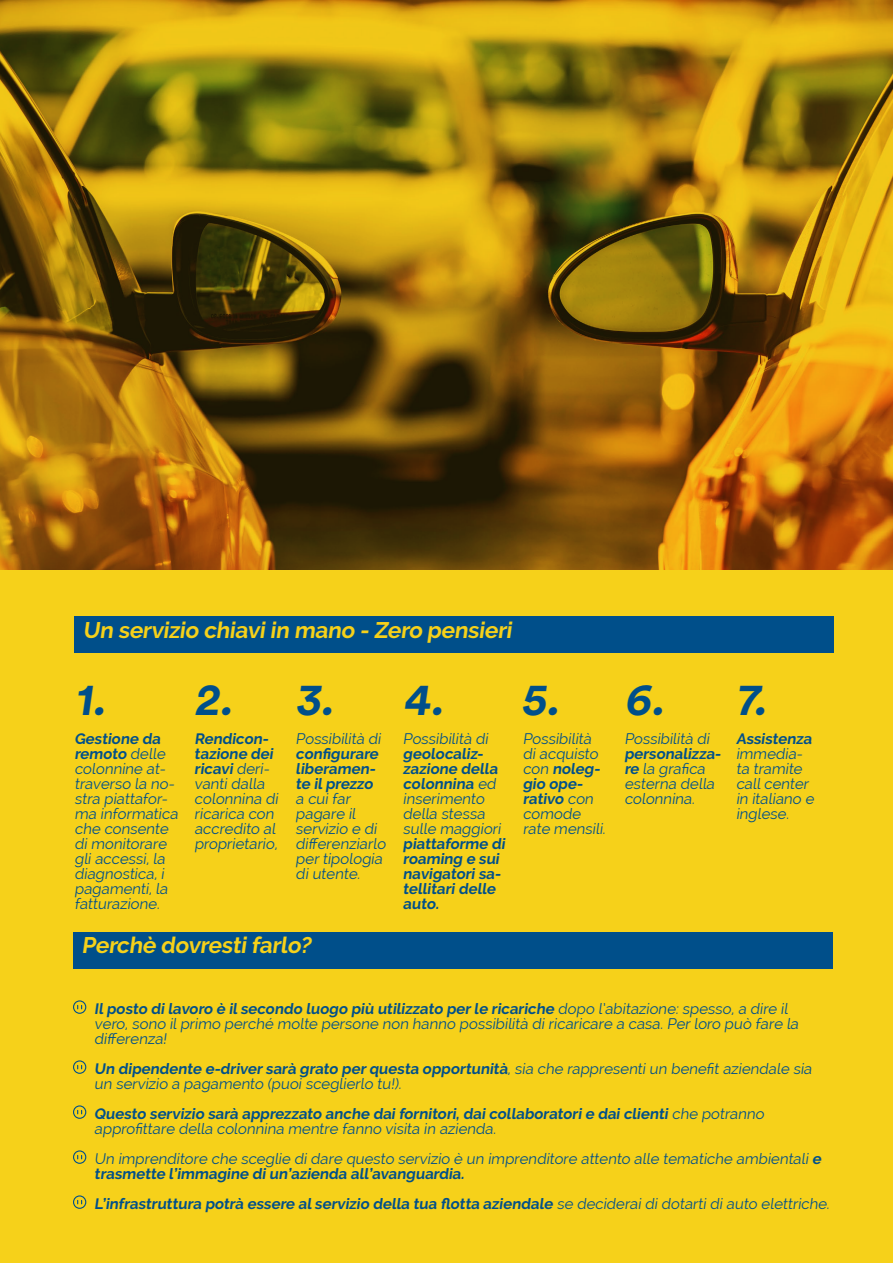
<style>
.page{position:relative;width:893px;height:1263px;background:#f6d11a}
.page>*{position:absolute;margin:0;border:0;box-sizing:border-box;transform-origin:0 0}
.t1{font:700 45px "Circular Std";color:#004f8a}
.t2{font:700 22.5px "Raleway";color:#f6d11a}
.t3{font:15px/15px "Raleway";letter-spacing:-.01em;color:#004f8a}
.t4{font:700 15px/15px "Raleway";color:#004f8a}
.s1{font-weight:700}
.s2{font-weight:400}
</style>
<div class="page">
<div style="left:73px;top:1000px;width:13px;height:14px;border:1px solid #004f8a;border-radius:50%"></div>
<svg style="left:77px;top:1005px;width:5px;height:4px"></svg>
<div style="left:73px;top:1060px;width:13px;height:14px;border:1px solid #004f8a;border-radius:50%"></div>
<svg style="left:77px;top:1065px;width:5px;height:4px"></svg>
<div style="left:73px;top:1105px;width:13px;height:14px;border:1px solid #004f8a;border-radius:50%"></div>
<svg style="left:77px;top:1110px;width:5px;height:4px"></svg>
<div style="left:73px;top:1150px;width:13px;height:14px;border:1px solid #004f8a;border-radius:50%"></div>
<svg style="left:77px;top:1155px;width:5px;height:4px"></svg>
<div style="left:73px;top:1195px;width:13px;height:14px;border:1px solid #004f8a;border-radius:50%"></div>
<svg style="left:77px;top:1200px;width:5px;height:4px"></svg>
<div style="left:73px;top:932px;width:760px;height:37px;background:#004f8a"></div>
<div style="left:74px;top:616px;width:760px;height:37px;background:#004f8a"></div>
<img style="left:0;top:0;width:893px;height:570px">
<h2 class="t2" style="left:83px;top:617px;width:434px">Un servizio chiaviin mano - Zero pensieri</h2>
<h1 class="t1" style="left:74px;top:670px;width:269px">1. 2. 3.</h1>
<h1 class="t1" style="left:403px;top:670px;width:166px">4. 5.</h1>
<h1 class="t1" style="left:624px;top:670px;width:152px">6. 7.</h1>
<p class="t3" style="left:74px;top:731px;width:107px"><span class="s1">Gestione da remoto</span> delle colonnine at&shy;traverso la no&shy;stra piattafor&shy;ma informatica che consente di monitorare gli accessi, la diagnostica, i pagamenti, la fatturazione.</p>
<p class="t3" style="left:403px;top:731px;width:89px">Possibilità di</p>
<p class="t3" style="left:194px;top:731px;width:88px"><span class="s1">Rendicon&shy;tazione dei ricavi</span> deri&shy;vanti dalla colonnina di ricarica con accredito al proprietario,</p>
<p class="t3" style="left:296px;top:731px;width:89px">Possibilità di</p>
<p class="t3" style="left:523px;top:731px;width:87px">Possibilità di acquisto con <span class="s1">noleg&shy;gio ope&shy;rativo</span> con comode rate mensili.</p>
<p class="t3" style="left:624px;top:731px;width:89px">Possibilità di</p>
<p class="t4" style="left:736px;top:731px;width:80px">Assistenza</p>
<p class="t3" style="left:736px;top:746px;width:82px">immedia&shy;ta tramite call center in italiano e inglese.</p>
<p class="t4" style="left:296px;top:746px;width:86px">configurare liberamen&shy;te ilprezzo</p>
<p class="t3" style="left:296px;top:791px;width:94px">a cui far pagare il servizio e di differenziarlo per tipologia di utente.</p>
<p class="t3" style="left:403px;top:746px;width:102px"><span class="s1">geolocaliz&shy;zazione della colonnina</span> ed inserimento della stessa sulle maggiori</p>
<p class="t4" style="left:403px;top:836px;width:106px">piattaforme di roaming e sui navigatori sa&shy;tellitari delle auto.</p>
<p class="t3" style="left:624px;top:746px;width:101px"><span class="s1">personalizza&shy;re</span> la grafica esterna della colonnina.</p>
<h2 class="t2" style="left:81px;top:933px;width:235px">Perchè dovrestifarlo?</h2>
<p class="t3" style="left:94px;top:1001px;width:708px"><span class="s1">Ilposto di lavoro è ilsecondo luogo più utilizzato per le ricariche</span> dopo l’abitazione: spesso, a dire il vero, sono il primo perché molte persone non hanno possibilità di ricaricare a casa. Per loro può fare la differenza!</p>
<p class="t3" style="left:94px;top:1061px;width:721px"><span class="s1">Un dipendente e-driver sarà grato per questa opportunità</span>, sia che rappresenti un benefit aziendale sia un servizio a pagamento (puoi sceglierlo tu!).</p>
<p class="t4" style="left:94px;top:1106px;width:674px">Questo servizio sarà apprezzato anche dai fornitori, dai collaboratori e dai clienti <span class="s2">che potranno approfittare della colonnina mentre fanno visita in azienda.</span></p>
<p class="t3" style="left:94px;top:1151px;width:731px">Un imprenditore che sceglie di dare questo servizio è un imprenditore attento alle tematiche ambientali <span class="s1">e trasmette l’immagine di un’azienda all’avanguardia.</span></p>
<p class="t4" style="left:94px;top:1196px;width:739px">L’infrastruttura potrà essere alservizio della tua flotta aziendale <span class="s2">se deciderai di dotarti di auto elettriche.</span></p>
</div>
